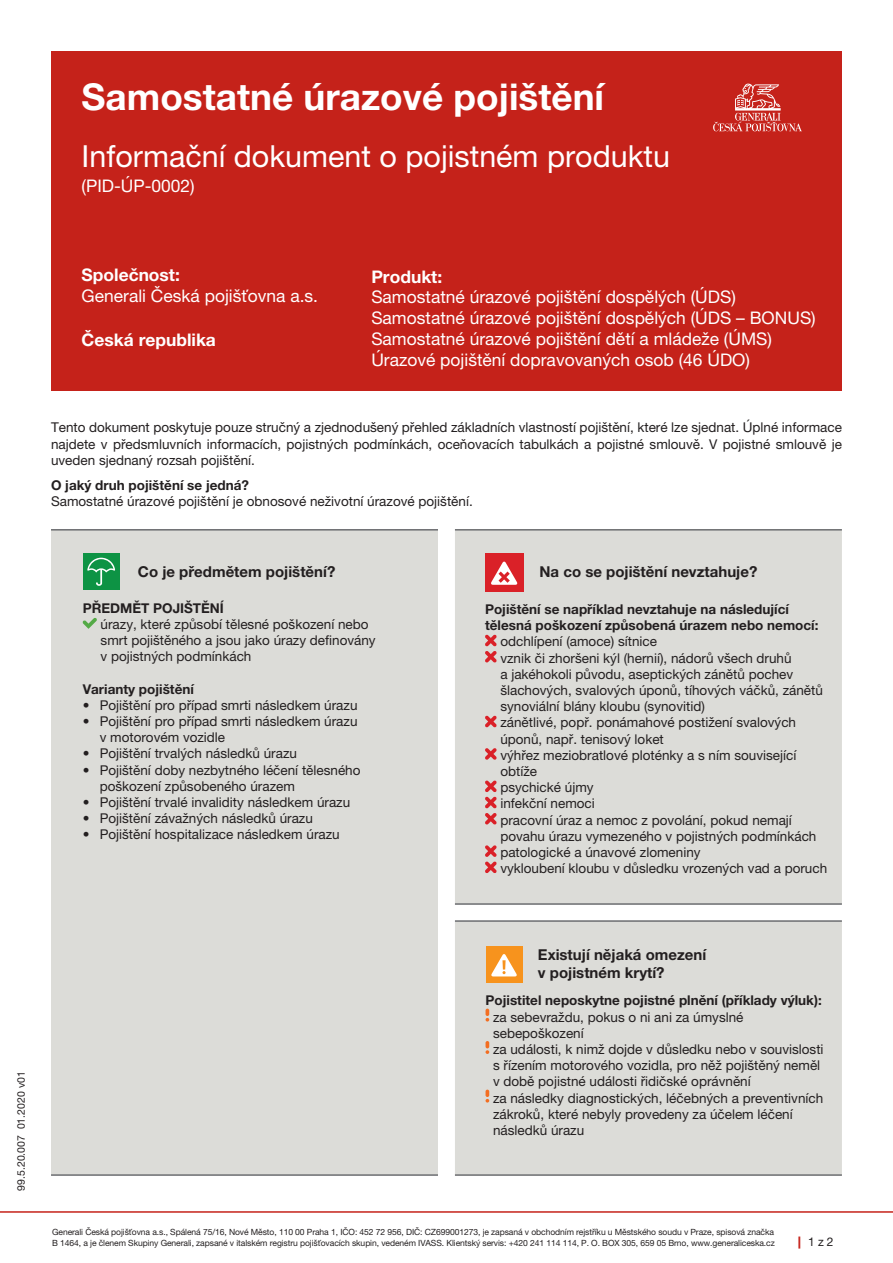
<style>
.page{position:relative;width:893px;height:1263px;background:#fff}
.page>*{position:absolute;margin:0;border:0;box-sizing:border-box;transform-origin:0 0}
.t1{font:700 36.9px "Helvetica Neue LT Pro";color:#fff}
.t2{font:30.45px "Helvetica Neue LT Pro";color:#fff}
.t3{font:17.4px/20.9px "Helvetica Neue LT Pro";color:#fff}
.t4{font:700 17.4px "Helvetica Neue LT Pro";color:#fff}
.t5{font:700 15px "Helvetica Neue LT Pro";color:#231f20}
.t6{font:13.5px/16.2px "Helvetica Neue LT Pro";color:#231f20}
.t7{font:700 13.5px/16.2px "Helvetica Neue LT Pro";color:#231f20}
.t8{font:12px "Helvetica Neue LT Pro";color:#231f20}
.t9{font:800 12px "Helvetica Neue LT Pro";color:#c5221a}
.t10{font:10.5px "Helvetica Neue LT Pro";color:#231f20}
.t11{font:8.55px/10.5px "Helvetica Neue LT Pro";letter-spacing:-.01em;color:#231f20}
.s1{font-weight:700}
</style>
<div class="page">
<hr style="left:0;top:1211px;width:893px;height:2px;background:#c5221a">
<div style="left:51px;top:51px;width:791px;height:340px;background:#c5221a"></div>
<svg style="left:713px;top:83px;width:89px;height:48px"></svg>
<div style="left:51px;top:530px;width:387px;height:645px;background:#dcdcd8"></div>
<hr style="left:51px;top:529px;width:387px;height:1px;background:#6c6d70">
<hr style="left:51px;top:1174px;width:387px;height:2px;background:#6c6d70">
<div style="left:455px;top:530px;width:387px;height:644px;background:#dcdcd8"></div>
<hr style="left:455px;top:529px;width:387px;height:1px;background:#6c6d70">
<hr style="left:455px;top:903px;width:387px;height:2px;background:#6c6d70">
<hr style="left:455px;top:920px;width:387px;height:2px;background:#6c6d70">
<hr style="left:455px;top:1174px;width:387px;height:2px;background:#6c6d70">
<div style="left:83px;top:553px;width:37px;height:37px;background:#0d9344"></div>
<svg style="left:87px;top:558px;width:28px;height:28px"></svg>
<svg style="left:83px;top:618px;width:14px;height:11px"></svg>
<svg style="left:485px;top:634px;width:12px;height:29px"></svg>
<svg style="left:485px;top:715px;width:12px;height:12px"></svg>
<svg style="left:485px;top:748px;width:12px;height:12px"></svg>
<svg style="left:485px;top:780px;width:12px;height:45px"></svg>
<svg style="left:485px;top:845px;width:12px;height:28px"></svg>
<div style="left:485px;top:553px;width:38px;height:38px;background:#da2128"></div>
<svg style="left:491px;top:561px;width:27px;height:24px"></svg>
<div style="left:486px;top:946px;width:36px;height:37px;background:#f7931d"></div>
<svg style="left:491px;top:954px;width:26px;height:22px"></svg>
<svg style="left:486px;top:1008px;width:3px;height:13px"></svg>
<svg style="left:486px;top:1041px;width:3px;height:13px"></svg>
<svg style="left:486px;top:1089px;width:3px;height:13px"></svg>
<p class="t1" style="left:82px;top:74px;width:524px">Samostatné úrazové pojištění</p>
<p class="t2" style="left:82px;top:138px;width:590px">Informační dokument o pojistném produktu</p>
<p class="t3" style="left:82px;top:175px;width:115px">(PID-ÚP-0002)</p>
<p class="t3" style="left:82px;top:264px;width:238px"><span class="s1">Společnost:<br></span>Generali Česká pojišťovna a.s.</p>
<p class="t4" style="left:82px;top:329px;width:136px">Česká republika</p>
<p class="t4" style="left:371px;top:266px;width:72px">Produkt:</p>
<p class="t3" style="left:371px;top:287px;width:366px">Samostatné úrazové pojištění dospělých (ÚDS)</p>
<p class="t3" style="left:371px;top:307px;width:446px">Samostatné úrazové pojištění dospělých (ÚDS – BONUS)</p>
<p class="t3" style="left:371px;top:328px;width:402px">Samostatné úrazové pojištění dětí a mládeže (ÚMS)</p>
<p class="t3" style="left:371px;top:349px;width:380px">Úrazové pojištění dopravovaných osob (46 ÚDO)</p>
<p class="t6" style="left:51px;top:419px;width:792px;text-align:justify">Tento dokument poskytuje pouze stručný a zjednodušený přehled základních vlastností pojištění, které lze sjednat. Úplné informace najdete v předsmluvních informacích, pojistných podmínkách, oceňovacích tabulkách a pojistné smlouvě. V pojistné smlouvě je uveden sjednaný rozsah pojištění.</p>
<p class="t7" style="left:51px;top:476px;width:200px">O jaký druh pojištění se jedná?</p>
<p class="t6" style="left:51px;top:493px;width:423px">Samostatné úrazové pojištění je obnosové neživotní úrazové pojištění.</p>
<p class="t5" style="left:138px;top:562px;width:199px">Co je předmětem pojištění?</p>
<p class="t7" style="left:83px;top:599px;width:143px">PŘEDMĚT POJIŠTĚNÍ</p>
<p class="t6" style="left:101px;top:616px;width:277px">úrazy, které způsobí tělesné poškození nebo smrt pojištěného a jsou jako úrazy definovány v pojistných podmínkách</p>
<p class="t7" style="left:83px;top:680px;width:113px">Varianty pojištění</p>
<p class="t6" style="left:83px;top:697px;width:276px">• Pojištění pro případ smrti následkem úrazu</p>
<p class="t6" style="left:100px;top:713px;width:259px;text-indent:-17px">• Pojištění pro případ smrti následkem úrazu v motorovém vozidle</p>
<p class="t6" style="left:83px;top:745px;width:216px">• Pojištění trvalých následků úrazu</p>
<p class="t6" style="left:100px;top:762px;width:262px;text-indent:-17px">• Pojištění doby nezbytného léčení tělesného poškození způsobeného úrazem</p>
<p class="t6" style="left:83px;top:794px;width:269px">• Pojištění trvalé invalidity následkem úrazu</p>
<p class="t6" style="left:83px;top:810px;width:232px">• Pojištění závažných následků úrazu</p>
<p class="t6" style="left:83px;top:826px;width:259px">• Pojištění hospitalizace následkem úrazu</p>
<p class="t5" style="left:539px;top:562px;width:219px">Na co se pojištění nevztahuje?</p>
<p class="t7" style="left:485px;top:601px;width:335px">Pojištění se například nevztahuje na následující tělesná poškození způsobená úrazem nebo nemocí:</p>
<p class="t6" style="left:500px;top:633px;width:158px">odchlípení (amoce) sítnice</p>
<p class="t6" style="left:500px;top:649px;width:324px">vznik či zhoršeni kýl (hernií), nádorů všech druhů<br>a jakéhokoli původu, aseptických zánětů pochev šlachových, svalových úponů, tíhových váčků, zánětů synoviální blány kloubu (synovitid)</p>
<p class="t6" style="left:500px;top:714px;width:297px">zánětlivé, popř. ponámahové postižení svalových úponů, např. tenisový loket</p>
<p class="t6" style="left:500px;top:747px;width:298px">výhřez meziobratlové ploténky a s ním související obtíže</p>
<p class="t6" style="left:500px;top:779px;width:95px">psychické újmy</p>
<p class="t6" style="left:500px;top:795px;width:96px">infekční nemoci</p>
<p class="t6" style="left:500px;top:811px;width:318px">pracovní úraz a nemoc z povolání, pokud nemají povahu úrazu vymezeného v pojistných podmínkách</p>
<p class="t6" style="left:500px;top:844px;width:202px">patologické a únavové zlomeniny</p>
<p class="t6" style="left:500px;top:860px;width:328px">vykloubení kloubu v důsledku vrozených vad a poruch</p>
<p class="t10" style="left:15px;top:1191px;width:121px;rotate:-90deg">99.5.20.007 01.2020 v01</p>
<p class="t5" style="left:538px;top:945px;width:170px">Existují nějaká omezení</p>
<p class="t5" style="left:538px;top:963px;width:128px">v pojistném krytí?</p>
<p class="t7" style="left:486px;top:992px;width:338px">Pojistitel neposkytne pojistné plnění (příklady výluk):</p>
<p class="t6" style="left:493px;top:1008px;width:252px">za sebevraždu, pokus o ni ani za úmyslné sebepoškození</p>
<p class="t6" style="left:493px;top:1041px;width:332px">za události, k nimž dojde v důsledku nebo v souvislosti s řízením motorového vozidla, pro něž pojištěný neměl v době pojistné události řidičské oprávnění</p>
<p class="t6" style="left:493px;top:1089px;width:332px">za následky diagnostických, léčebných a preventivních zákroků, které nebyly provedeny za účelem léčení následků úrazu</p>
<p class="t11" style="left:52px;top:1227px;width:724px">Generali Česká pojišťovna a.s., Spálená 75/16, Nové Město, 110 00 Praha 1, IČO: 452 72 956, DIČ: CZ699001273, je zapsaná v obchodním rejstříku u Městského soudu v Praze, spisová značka<br>B 1464, a je členem Skupiny Generali, zapsané v italském registru pojišťovacích skupin, vedeném IVASS. Klientský servis: +420 241 114 114, P. O. BOX 305, 659 05 Brno, www.generaliceska.cz</p>
<p class="t9" style="left:798px;top:1234px;width:4px">|</p>
<p class="t8" style="left:808px;top:1234px;width:27px">1 z 2</p>
</div>
